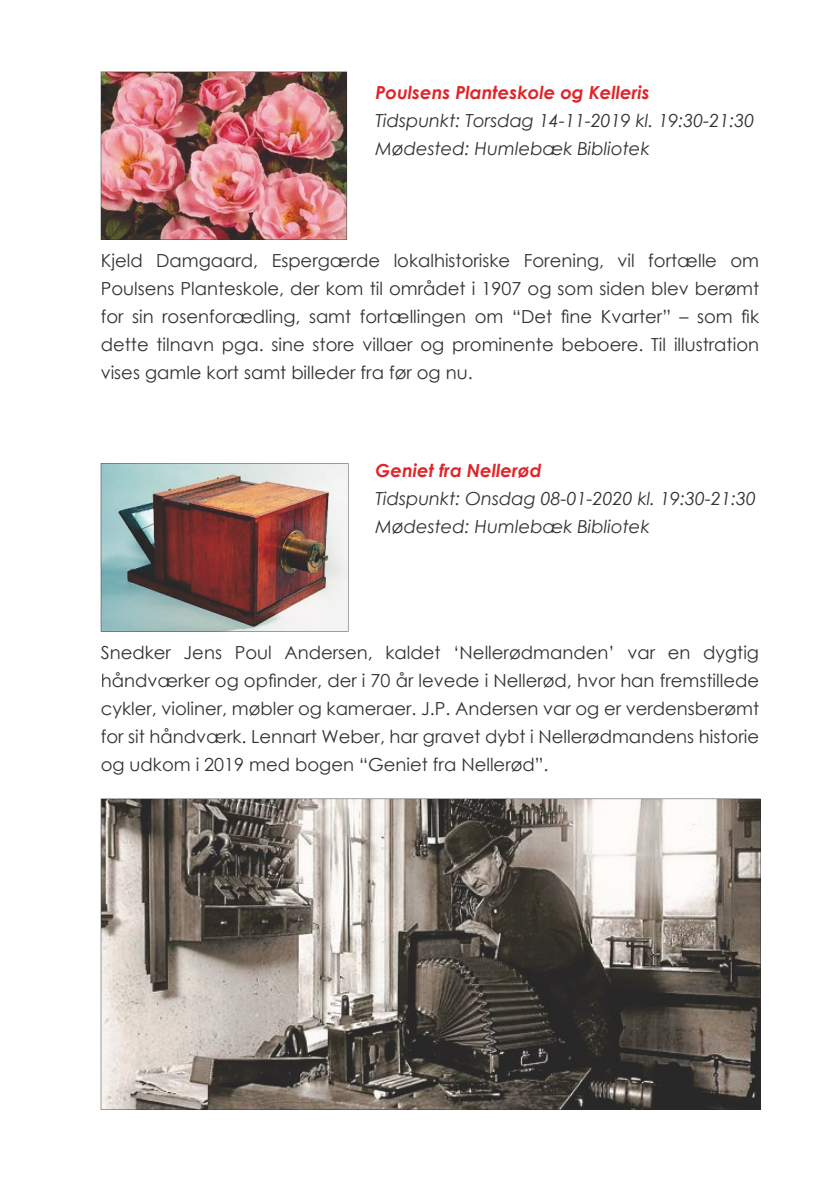
<style>
.page{position:relative;width:840px;height:1191px;background:#fff}
.page>*{position:absolute;margin:0;border:0;box-sizing:border-box;transform-origin:0 0}
.t1{font:18px/28px "Century Gothic";color:#323235;text-align:justify}
.t2{font:italic 18px/28px "Century Gothic";color:#323235}
.t3{font:italic 700 18px "Century Gothic";color:#df252a}
.s1{font-weight:700;color:#df252a}
.s2{font-style:inherit}
</style>
<div class="page">
<img style="left:101px;top:463px;width:247px;height:168px">
<img style="left:101px;top:72px;width:245px;height:168px">
<svg style="left:101px;top:798px;width:659px;height:311px;background:#827c75"></svg>
<p class="t2" style="left:375px;top:78px;width:380px"><span class="s1">Poulsens Planteskole og Kelleris<br></span>Tidspunkt: Torsdag 14-11-2019 kl. <span class="s2">19:30-21:30<br></span>Mødested: Humlebæk Bibliotek</p>
<p class="t1" style="left:101px;top:246px;width:659px">Kjeld Damgaard, Espergærde lokalhistoriske Forening, vil fortælle om Poulsens Planteskole, der kom til området i 1907 og som siden blev berømt for sin rosenforædling, samt fortællingen om “Det fine Kvarter” – som fik dette tilnavn pga. sine store villaer og prominente beboere. Til illustration vises gamle kort samt billeder fra før og nu.</p>
<p class="t3" style="left:375px;top:456px;width:167px">Geniet fra Nellerød</p>
<p class="t2" style="left:375px;top:484px;width:382px">Tidspunkt: Onsdag 08-01-2020 kl. 19:30-21:30<br>Mødested: Humlebæk Bibliotek</p>
<p class="t1" style="left:101px;top:638px;width:659px">Snedker Jens Poul Andersen, kaldet ‘Nellerødmanden’ var en dygtig håndværker og opfinder, der i 70 år levede i Nellerød, hvor han fremstillede cykler, violiner, møbler og kameraer. J.P. Andersen var og er verdensberømt for sit håndværk. Lennart Weber, har gravet dybt i Nellerødmandens historie og udkom i 2019 med bogen “Geniet fra Nellerød”.</p>
</div>
